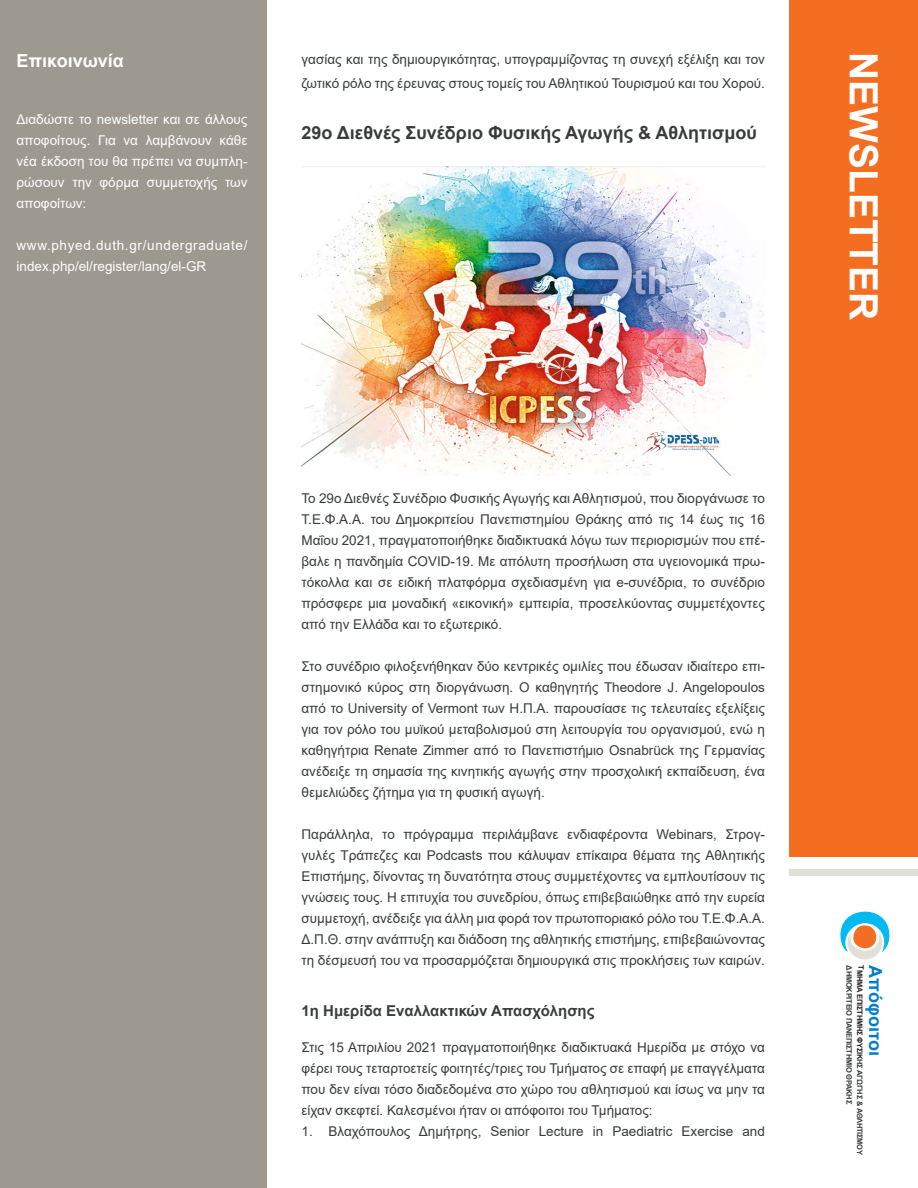
<style>
.page{position:relative;width:918px;height:1188px;background:#fff}
.page>*{position:absolute;margin:0;border:0;box-sizing:border-box;transform-origin:0 0}
.t1{font:700 39px "Arial";color:#fff}
.t2{font:700 18px "Arial";color:#393c3c}
.t3{font:700 18px "Arial";color:#fff}
.t4{font:700 18px "Arial";color:#007ec5}
.SubHeader{font:700 15px "Arial";color:#393c3c}
.t5{font:13.5px/21px "Arial";color:#393c3c;text-align:justify}
.t6{font:13.5px/21px "Arial";color:#fff;text-align:justify}
.t7{font:13.5px/21px "Arial";letter-spacing:.05em;color:#fff}
.t8{font:700 7.5px "Arial";letter-spacing:-.03em;color:#393c3c}
.t9{font:700 7.5px "Arial";color:#231f20}
.s1{color:#231f20}
</style>
<div class="page">
<img style="left:302px;top:166px;width:463px;height:310px">
<div style="left:789px;top:0;width:129px;height:856px;background:#f36e21"></div>
<div style="left:789px;top:870px;width:129px;height:6px;background:#e0e0d9"></div>
<svg style="left:840px;top:911px;width:50px;height:49px"></svg>
<div style="left:0;top:0;width:266px;height:1188px;background:#9d9890"></div>
<h2 class="t3" style="left:16px;top:48px;width:109px">Επικοινωνία</h2>
<p class="t6" style="left:16px;top:109px;width:233px">Διαδώστε το newsletter και σε άλλους αποφοίτους. Για να λαμβάνουν κάθε νέα έκδοση του θα πρέπει να συμπλη&shy;ρώσουν την φόρμα συμμετοχής των αποφοίτων:</p>
<p class="t7" style="left:16px;top:235px;width:233px">www.phyed.duth.gr/undergraduate/ index.php/el/register/lang/el-GR</p>
<p class="t5" style="left:302px;top:47px;width:465px;line-height:24px">γασίας και της δημιουργικότητας, υπογραμμίζοντας τη συνεχή εξέλιξη και τον ζωτικό ρόλο της έρευνας στους τομείς του Αθλητικού Τουρισμού και του Χορού.</p>
<p class="t2" style="left:302px;top:120px;width:457px">29ο Διεθνές Συνέδριο Φυσικής Αγωγής &amp; Αθλητισμού</p>
<p class="t5" style="left:302px;top:488px;width:465px">Το 29ο Διεθνές Συνέδριο Φυσικής Αγωγής και Αθλητισμού, που διοργάνωσε το Τ.Ε.Φ.Α.Α. του Δημοκριτείου Πανεπιστημίου Θράκης από τις 14 έως τις 16<br>Μαΐου 2021, πραγματοποιήθηκε διαδικτυακά λόγω των περιορισμών που επέ&shy;βαλε η πανδημία COVID-19. Με απόλυτη προσήλωση στα υγειονομικά πρω&shy;τόκολλα και σε ειδική πλατφόρμα σχεδιασμένη για e-συνέδρια, το συνέδριο πρόσφερε μια μοναδική «εικονική» εμπειρία, προσελκύοντας συμμετέχοντες από την Ελλάδα και το εξωτερικό.</p>
<p class="t5" style="left:302px;top:656px;width:465px">Στο συνέδριο φιλοξενήθηκαν δύο κεντρικές ομιλίες που έδωσαν ιδιαίτερο επι&shy;στημονικό κύρος στη διοργάνωση. Ο καθηγητής Theodore J. Angelopoulos από το University of Vermont των Η.Π.Α. παρουσίασε τις τελευταίες εξελίξεις για τον ρόλο του μυϊκού μεταβολισμού στη λειτουργία του οργανισμού, ενώ η καθηγήτρια Renate Zimmer από το Πανεπιστήμιο Osnabrück της Γερμανίας ανέδειξε τη σημασία της κινητικής αγωγής στην προσχολική εκπαίδευση, ένα θεμελιώδες ζήτημα για τη φυσική αγωγή.</p>
<p class="t5" style="left:302px;top:824px;width:465px">Παράλληλα, το πρόγραμμα περιλάμβανε ενδιαφέροντα Webinars, Στρογ&shy;γυλές Τράπεζες και Podcasts που κάλυψαν επίκαιρα θέματα της Αθλητικής Επιστήμης, δίνοντας τη δυνατότητα στους συμμετέχοντες να εμπλουτίσουν τις γνώσεις τους. Η επιτυχία του συνεδρίου, όπως επιβεβαιώθηκε από την ευρεία συμμετοχή, ανέδειξε για άλλη μια φορά τον πρωτοποριακό ρόλο του Τ.Ε.Φ.Α.Α.<br>Δ.Π.Θ. στην ανάπτυξη και διάδοση της αθλητικής επιστήμης, επιβεβαιώνοντας τη δέσμευσή του να προσαρμόζεται δημιουργικά στις προκλήσεις των καιρών.</p>
<p class="SubHeader" style="left:302px;top:1000px;width:295px">1η Ημερίδα Εναλλακτικών Απασχόλησης</p>
<p class="t5" style="left:302px;top:1037px;width:465px">Στις 15 Απριλίου 2021 πραγματοποιήθηκε διαδικτυακά Ημερίδα με στόχο να φέρει τους τεταρτοετείς φοιτητές/τριες του Τμήματος σε επαφή με επαγγέλματα που δεν είναι τόσο διαδεδομένα στο χώρο του αθλητισμού και ίσως να μην τα είχαν σκεφτεί. Καλεσμένοι ήταν οι απόφοιτοι του Τμήματος:</p>
<p class="t5" style="left:302px;top:1121px;width:465px">1. Βλαχόπουλος Δημήτρης, Senior Lecture in Paediatric Exercise and</p>
<p class="t1" style="left:891px;top:52px;width:270px;rotate:90deg">NEWSLETTER</p>
<p class="t8" style="left:854px;top:965px;width:140px;rotate:90deg">ΔΗΜΟΚΡΙΤΕΙΟ ΠΑΝΕΠΙΣΤΗΜΙΟ ΘΡΑΚΗΣ</p>
<p class="t9" style="left:866px;top:965px;width:6px;rotate:90deg">Τ</p>
<p class="t4" style="left:888px;top:965px;width:92px;rotate:90deg">Απόφοιτοι</p>
<p class="t8" style="left:865px;top:970px;width:187px;rotate:90deg"><span class="s1">ΜΗΜΑ ΕΠΙΣΤΗΜΗΣ ΦΥΣΙΚ</span>ΗΣ ΑΓΩΓΗΣ &amp; ΑΘΛΗΤΙΣΜΟΥ</p>
</div>
